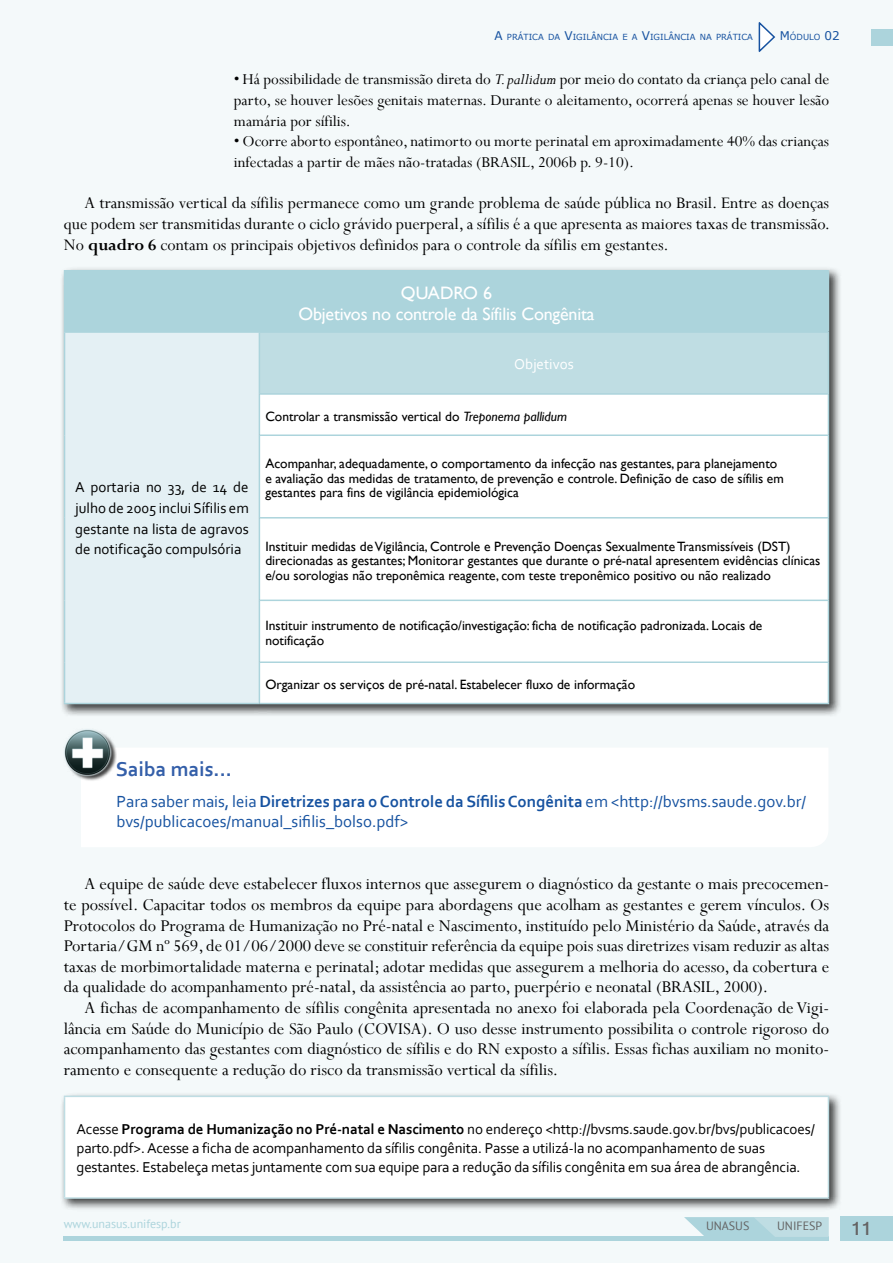
<style>
.page{position:relative;width:893px;height:1263px;background:#f4f9fa}
.page>*{position:absolute;margin:0;border:0;box-sizing:border-box;transform-origin:0 0}
.t1{font:700 21px "Corbel";color:#345fa9}
.t2{font:700 19.5px "Shruti";color:#646363}
.t3{font:18.3px/20.7px "Perpetua";color:#000;text-align:justify}
.t4{font:18px/20.7px "Perpetua";color:#000}
.t5{font:18px/20.7px "Gill Sans";letter-spacing:-.01em;color:#fff;text-align:center}
.t6{font:16.8px/20.7px "Perpetua";color:#000;text-align:justify}
.t7{font:16.8px/20.7px "Corbel";color:#1652a0}
.t8{font:15px/20.7px "Corbel";letter-spacing:-.01em;color:#000;text-align:justify}
.t9{font:15px "Corbel";color:#fff}
.t10{font:13.5px/14.7px "Gill Sans";color:#000}
.t11{font:12px "PT Sans";color:#acd4dc}
.t12{font:12px "PT Sans";color:#646363}
.t13{font:8.4px "Verdana";color:#1652a0}
.s1{font-size:12px}
.s2{font-style:italic}
.s3{font-weight:700}
</style>
<div class="page">
<div style="left:872px;top:29px;width:21px;height:16px;background:#acd4dc"></div>
<div style="left:64px;top:1236px;width:765px;height:5px;background:#acd4dc"></div>
<div style="left:840px;top:1217px;width:53px;height:24px;background:#acd4dc"></div>
<svg style="left:684px;top:1217px;width:145px;height:20px;background:#b9dae1"></svg>
<svg style="left:758px;top:22px;width:18px;height:30px"></svg>
<div style="left:60px;top:266px;width:782px;height:451px;background:#000;opacity:.75"></div>
<div style="left:65px;top:271px;width:763px;height:61px;background:#acd4dc"></div>
<div style="left:65px;top:332px;width:194px;height:371px;background:#e4f0f4"></div>
<div style="left:259px;top:332px;width:569px;height:62px;background:#bfdde3"></div>
<div style="left:260px;top:395px;width:568px;height:308px;background:#fff"></div>
<hr style="left:64px;top:272px;width:1px;height:59px;background:#acd4dc">
<hr style="left:64px;top:270px;width:195px;height:2px;background:#acd4dc">
<hr style="left:259px;top:270px;width:570px;height:2px;background:#acd4dc">
<hr style="left:828px;top:272px;width:1px;height:59px;background:#acd4dc">
<hr style="left:64px;top:333px;width:1px;height:61px;background:#acd4dc">
<hr style="left:64px;top:394px;width:1px;height:41px;background:#acd4dc">
<hr style="left:64px;top:435px;width:1px;height:83px;background:#acd4dc">
<hr style="left:64px;top:518px;width:1px;height:82px;background:#acd4dc">
<hr style="left:64px;top:600px;width:1px;height:62px;background:#acd4dc">
<hr style="left:64px;top:662px;width:1px;height:41px;background:#acd4dc">
<hr style="left:64px;top:331px;width:195px;height:2px;background:#acd4dc">
<hr style="left:259px;top:333px;width:1px;height:60px;background:#acd4dc">
<hr style="left:259px;top:331px;width:570px;height:2px;background:#acd4dc">
<hr style="left:828px;top:333px;width:1px;height:60px;background:#acd4dc">
<hr style="left:64px;top:703px;width:195px;height:1px;background:#acd4dc">
<hr style="left:259px;top:395px;width:1px;height:39px;background:#acd4dc">
<hr style="left:259px;top:436px;width:1px;height:81px;background:#acd4dc">
<hr style="left:259px;top:518px;width:1px;height:82px;background:#acd4dc">
<hr style="left:259px;top:601px;width:1px;height:60px;background:#acd4dc">
<hr style="left:259px;top:663px;width:1px;height:40px;background:#acd4dc">
<hr style="left:259px;top:393px;width:570px;height:2px;background:#acd4dc">
<hr style="left:828px;top:395px;width:1px;height:39px;background:#acd4dc">
<hr style="left:828px;top:436px;width:1px;height:81px;background:#acd4dc">
<hr style="left:828px;top:518px;width:1px;height:82px;background:#acd4dc">
<hr style="left:828px;top:601px;width:1px;height:60px;background:#acd4dc">
<hr style="left:828px;top:663px;width:1px;height:40px;background:#acd4dc">
<hr style="left:259px;top:434px;width:570px;height:2px;background:#acd4dc">
<hr style="left:259px;top:517px;width:570px;height:1px;background:#acd4dc">
<hr style="left:259px;top:600px;width:570px;height:1px;background:#acd4dc">
<hr style="left:259px;top:661px;width:570px;height:2px;background:#acd4dc">
<hr style="left:259px;top:703px;width:570px;height:1px;background:#acd4dc">
<div style="left:60px;top:1092px;width:782px;height:120px;background:#000;opacity:.75"></div>
<div style="left:65px;top:1096px;width:763px;height:102px;background:#fff"></div>
<hr style="left:64px;top:1097px;width:1px;height:100px;background:#bfdde3">
<hr style="left:64px;top:1095px;width:765px;height:2px;background:#bfdde3">
<hr style="left:828px;top:1097px;width:1px;height:100px;background:#bfdde3">
<hr style="left:64px;top:1197px;width:765px;height:2px;background:#bfdde3">
<div style="left:81px;top:748px;width:747px;height:99px;background:#fff"></div>
<div style="left:64px;top:729px;width:53px;height:53px;background:#000;opacity:.75"></div>
<img style="left:64px;top:729px;width:48px;height:47px">
<p class="t13" style="left:494px;top:31px;width:260px"><span class="s1">A</span> PRÁTICA DA <span class="s1">V</span>IGILÂNCIA E A <span class="s1">V</span>IGILÂNCIA NA PRÁTICA</p>
<p class="t13" style="left:780px;top:31px;width:62px"><span class="s1">M</span>ÓDULO <span class="s1">02</span></p>
<p class="t6" style="left:234px;top:69px;width:597px">• Há possibilidade de transmissão direta do <span class="s2">T. pallidum</span> por meio do contato da criança pelo canal de parto, se houver lesões genitais maternas. Durante o aleitamento, ocorrerá apenas se houver lesão mamária por sífilis.</p>
<p class="t6" style="left:234px;top:131px;width:597px">• Ocorre aborto espontâneo, natimorto ou morte perinatal em aproximadamente 40% das crianças infectadas a partir de mães não-tratadas (BRASIL, 2006b p. 9-10).</p>
<p class="t4" style="left:64px;top:192px;width:767px;text-indent:21px">A transmissão vertical da sífilis permanece como um grande problema de saúde pública no Brasil. Entre as doenças que podem ser transmitidas durante o ciclo grávido puerperal, a sífilis é a que apresenta as maiores taxas de transmissão.<br>No <span class="s3">quadro 6</span> contam os principais objetivos definidos para o controle da sífilis em gestantes.</p>
<p class="t8" style="left:75px;top:477px;width:175px">A portaria no 33, de 14 de julho de 2005 inclui Sífilis em gestante na lista de agravos de notificação compulsória</p>
<p class="t5" style="left:298px;top:283px;width:298px">QUADRO 6<br>Objetivos no controle da Sífilis Congênita</p>
<p class="t9" style="left:514px;top:354px;width:61px">Objetivos</p>
<p class="t10" style="left:265px;top:409px;width:303px">Controlar a transmissão vertical do <span class="s2">Treponema pallidum</span></p>
<p class="t10" style="left:265px;top:456px;width:520px">Acompanhar, adequadamente, o comportamento da infecção nas gestantes, para planejamento e avaliação das medidas de tratamento, de prevenção e controle. Definição de caso de sífilis em gestantes para fins de vigilância epidemiológica</p>
<p class="t10" style="left:265px;top:539px;width:556px">Instituir medidas de Vigilância, Controle e Prevenção Doenças Sexualmente Transmissíveis (DST) direcionadas as gestantes; Monitorar gestantes que durante o pré-natal apresentem evidências clínicas e/ou sorologias não treponêmica reagente, com teste treponêmico positivo ou não realizado</p>
<p class="t10" style="left:265px;top:618px;width:498px">Instituir instrumento de notificação/investigação: ficha de notificação padronizada. Locais de notificação</p>
<p class="t10" style="left:265px;top:677px;width:371px">Organizar os serviços de pré-natal. Estabelecer fluxo de informação</p>
<p class="t1" style="left:116px;top:756px;width:118px">Saiba mais...</p>
<p class="t7" style="left:116px;top:790px;width:691px">Para saber mais, leia <span class="s3">Diretrizes para o Controle da Sífilis Congênita</span> em &lt;http://bvsms.saude.gov.br/ bvs/publicacoes/manual_sifilis_bolso.pdf&gt;</p>
<p class="t3" style="left:64px;top:873px;width:767px;text-indent:21px">A equipe de saúde deve estabelecer fluxos internos que assegurem o diagnóstico da gestante o mais precocemen&shy;te possível. Capacitar todos os membros da equipe para abordagens que acolham as gestantes e gerem vínculos. Os Protocolos do Programa de Humanização no Pré-natal e Nascimento, instituído pelo Ministério da Saúde, através da Portaria/GM nº 569, de 01/06/2000 deve se constituir referência da equipe pois suas diretrizes visam reduzir as altas taxas de morbimortalidade materna e perinatal; adotar medidas que assegurem a melhoria do acesso, da cobertura e da qualidade do acompanhamento pré-natal, da assistência ao parto, puerpério e neonatal (BRASIL, 2000).</p>
<p class="t3" style="left:64px;top:997px;width:767px;text-indent:21px">A fichas de acompanhamento de sífilis congênita apresentada no anexo foi elaborada pela Coordenação de Vigi&shy;lância em Saúde do Município de São Paulo (COVISA). O uso desse instrumento possibilita o controle rigoroso do acompanhamento das gestantes com diagnóstico de sífilis e do RN exposto a sífilis. Essas fichas auxiliam no monito&shy;ramento e consequente a redução do risco da transmissão vertical da sífilis.</p>
<p class="t8" style="left:77px;top:1119px;width:740px;line-height:19.2px;text-align:left">Acesse <span class="s3">Programa de Humanização no Pré-natal e Nascimento</span> no endereço &lt;http://bvsms.saude.gov.br/bvs/publicacoes/ parto.pdf&gt;. Acesse a ficha de acompanhamento da sífilis congênita. Passe a utilizá-la no acompanhamento de suas gestantes. Estabeleça metas juntamente com sua equipe para a redução da sífilis congênita em sua área de abrangência.</p>
<p class="t11" style="left:64px;top:1216px;width:118px">www.unasus.unifesp.br</p>
<p class="t12" style="left:706px;top:1218px;width:45px">UNASUS</p>
<p class="t12" style="left:777px;top:1218px;width:47px">UNIFESP</p>
<p class="t2" style="left:851px;top:1217px;width:22px">11</p>
</div>
